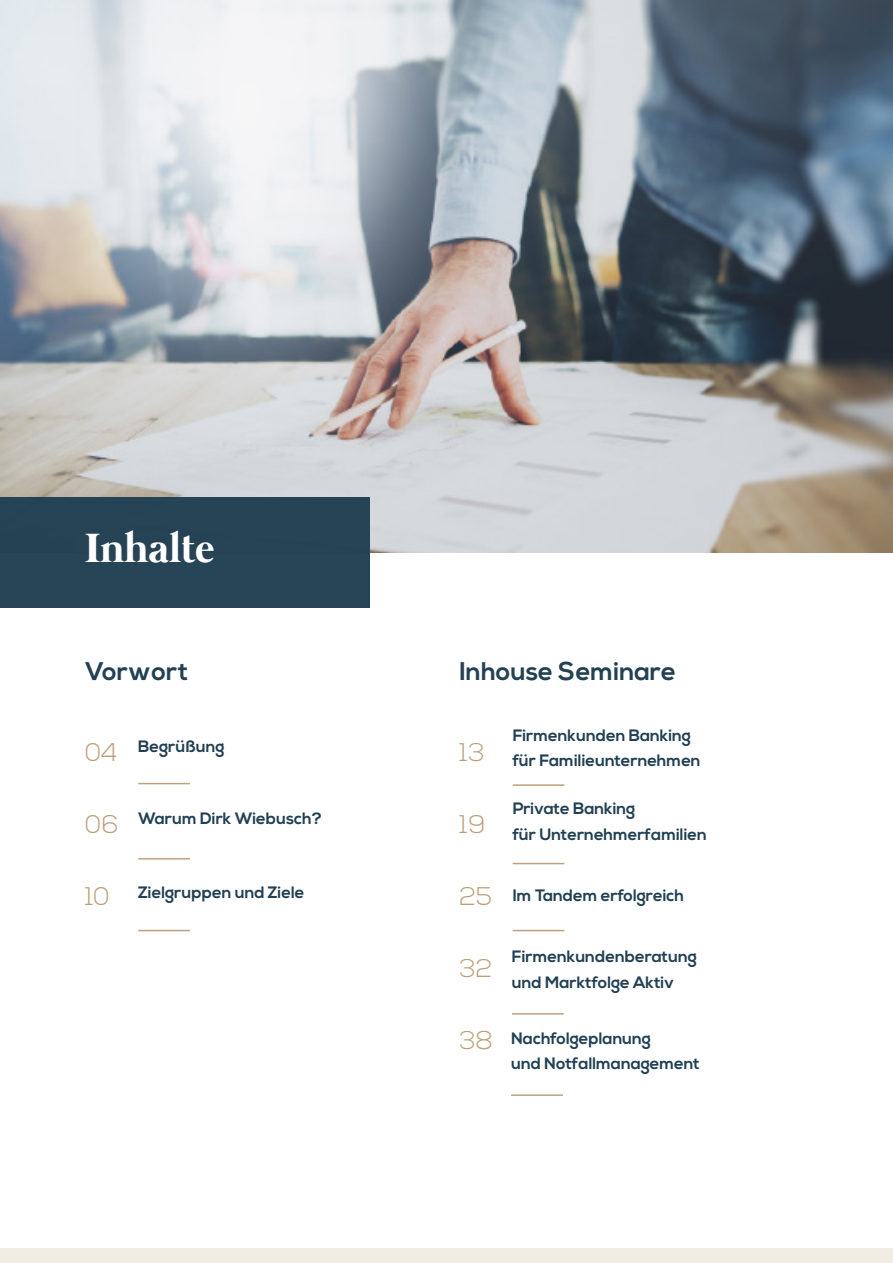
<style>
.page{position:relative;width:893px;height:1263px;background:#fff}
.page>*{position:absolute;margin:0;border:0;box-sizing:border-box;transform-origin:0 0}
.Title_White{font:700 42px "Mermaid";color:#fff}
.Subtitle_1_left_dark_blue{font:700 25.5px "Nexa";color:#234154}
.Subtitle_1_left_blue{font:300 25.5px "Nexa";color:#bc9f7a}
.Body_Text_1_Left{font:700 16.5px/25.5px "Nexa";color:#214053}
</style>
<div class="page">
<div style="left:0;top:1248px;width:893px;height:15px;background:#f1ece4"></div>
<hr style="left:138px;top:783px;width:52px;height:1px;background:#bc9f7a">
<hr style="left:513px;top:784px;width:51px;height:2px;background:#bc9f7a">
<hr style="left:138px;top:858px;width:52px;height:1px;background:#bc9f7a">
<hr style="left:513px;top:863px;width:51px;height:1px;background:#bc9f7a">
<hr style="left:138px;top:930px;width:52px;height:1px;background:#bc9f7a">
<hr style="left:513px;top:930px;width:51px;height:1px;background:#bc9f7a">
<img style="left:0;top:0;width:893px;height:552px">
<div style="left:0;top:497px;width:370px;height:110px;background:#234154"></div>
<hr style="left:512px;top:1013px;width:52px;height:2px;background:#bc9f7a">
<hr style="left:511px;top:1094px;width:52px;height:2px;background:#bc9f7a">
<p class="Title_White" style="left:85px;top:524px;width:131px">Inhalte</p>
<p class="Subtitle_1_left_dark_blue" style="left:85px;top:656px;width:104px">Vorwort</p>
<p class="Subtitle_1_left_dark_blue" style="left:459px;top:656px;width:218px">Inhouse Seminare</p>
<p class="Subtitle_1_left_blue" style="left:85px;top:737px;width:34px">04</p>
<p class="Body_Text_1_Left" style="left:138px;top:734px;width:88px">Begrüßung</p>
<p class="Subtitle_1_left_blue" style="left:459px;top:737px;width:27px">13</p>
<p class="Body_Text_1_Left" style="left:513px;top:723px;width:180px">Firmenkunden Banking</p>
<p class="Body_Text_1_Left" style="left:513px;top:748px;width:189px">für Familieunternehmen</p>
<p class="Subtitle_1_left_blue" style="left:85px;top:809px;width:35px">06</p>
<p class="Subtitle_1_left_blue" style="left:85px;top:881px;width:26px">10</p>
<p class="Body_Text_1_Left" style="left:138px;top:806px;width:185px">Warum Dirk Wiebusch?</p>
<p class="Body_Text_1_Left" style="left:513px;top:796px;width:124px">Private Banking</p>
<p class="Body_Text_1_Left" style="left:513px;top:822px;width:196px">für Unternehmerfamilien</p>
<p class="Subtitle_1_left_blue" style="left:459px;top:809px;width:28px">19</p>
<p class="Body_Text_1_Left" style="left:138px;top:880px;width:168px">Zielgruppen und Ziele</p>
<p class="Body_Text_1_Left" style="left:513px;top:883px;width:173px">Im Tandem erfolgreich</p>
<p class="Subtitle_1_left_blue" style="left:459px;top:881px;width:34px">25</p>
<p class="Subtitle_1_left_blue" style="left:459px;top:953px;width:35px">32</p>
<p class="Subtitle_1_left_blue" style="left:459px;top:1025px;width:35px">38</p>
<p class="Body_Text_1_Left" style="left:512px;top:944px;width:186px">Firmenkundenberatung und Marktfolge Aktiv</p>
<p class="Body_Text_1_Left" style="left:511px;top:1026px;width:141px">Nachfolgeplanung</p>
<p class="Body_Text_1_Left" style="left:511px;top:1051px;width:190px">und Notfallmanagement</p>
</div>
